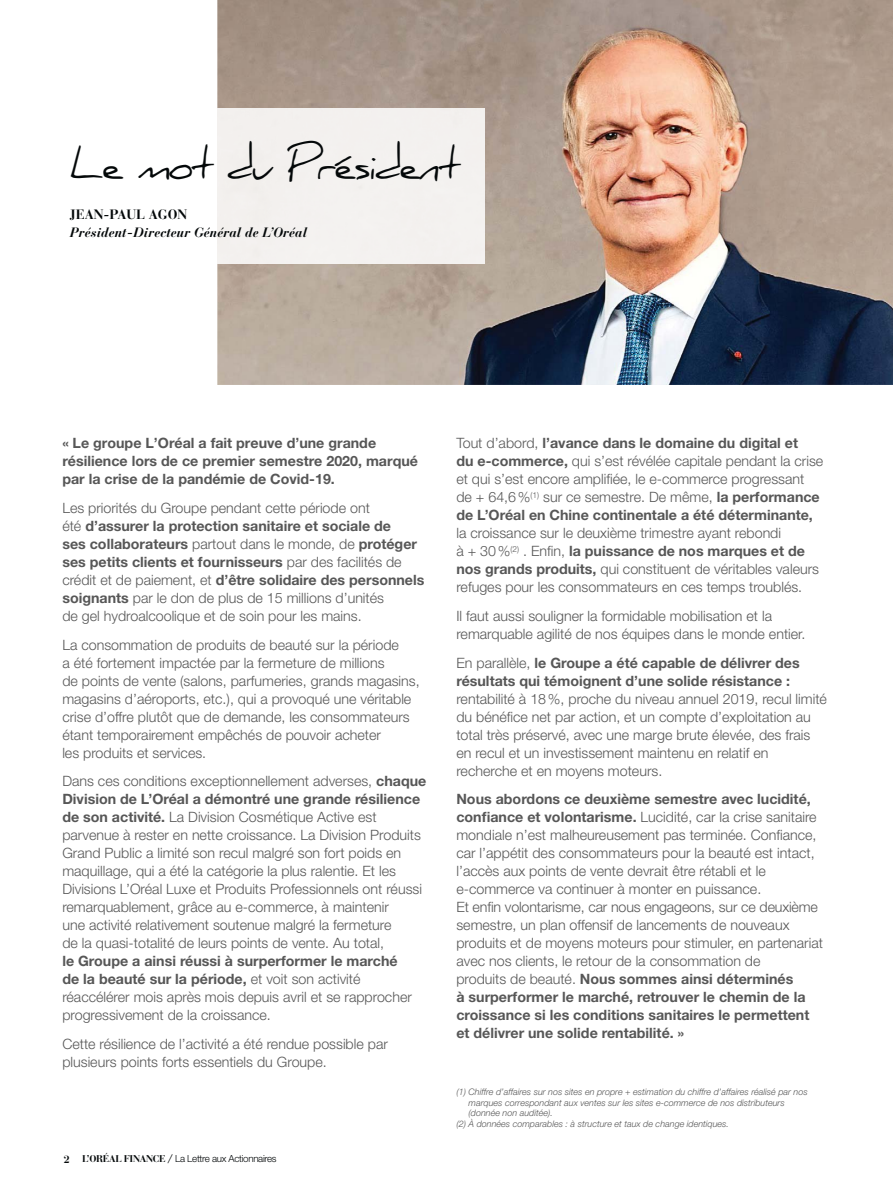
<style>
.page{position:relative;width:893px;height:1191px;background:#fff}
.page>*{position:absolute;margin:0;border:0;box-sizing:border-box;transform-origin:0 0}
.custom{font:42px "Daniel";letter-spacing:-.05em;color:#040809}
.t1{font:300 14.25px/18px "Helvetica Neue LT Std";color:#575757}
.t2{font:700 14.25px/18px "Helvetica Neue LT Std";color:#575757}
.t3{font:italic 700 13.5px/18px "Bauer Bodoni";color:#040809}
.t4{font:300 9.75px "Helvetica Neue LT Std";letter-spacing:-.03em;color:#040809}
.t5{font:italic 300 9px "Helvetica Neue LT Std";color:#575757}
.sup{font:300 8.25px "Helvetica Neue LT Std";color:#575757}
.s1{font-style:normal}
.s2{font-weight:700}
.s3{font-family:"Bauer Bodoni";font-weight:700;font-size:10.5px}
.s4{font-family:"Bauer Bodoni";font-weight:700}
.s5{font-family:"Gotham Rounded";font-weight:400}
</style>
<div class="page">
<img style="left:217px;top:0;width:676px;height:385px">
<div style="left:217px;top:108px;width:268px;height:156px;background:#f3f1ef"></div>
<p class="custom" style="left:70px;top:140px;width:393px">Le mot du Président</p>
<p class="t3" style="left:70px;top:205px;width:239px"><span class="s1">JEAN-PAUL AGON<br></span>Président-Directeur Général de L’Oréal</p>
<p class="t2" style="left:62px;top:436px;width:357px">« Le groupe L’Oréal a fait preuve d’une grande résilience lors de ce premier semestre 2020, marqué par la crise de la pandémie de Covid-19.</p>
<p class="t1" style="left:62px;top:500px;width:364px">Les priorités du Groupe pendant cette période ont<br>été <span class="s2">d’assurer la protection sanitaire et sociale de<br>ses collaborateurs</span> partout dans le monde, de <span class="s2">protéger ses petits clients et fournisseurs</span> par des facilités de crédit et de paiement, et <span class="s2">d’être solidaire des personnels soignants</span> par le don de plus de 15 millions d’unités<br>de gel hydroalcoolique et de soin pour les mains.</p>
<p class="t1" style="left:62px;top:637px;width:359px">La consommation de produits de beauté sur la période<br>a été fortement impactée par la fermeture de millions<br>de points de vente (salons, parfumeries, grands magasins, magasins d’aéroports, etc.), qui a provoqué une véritable crise d’offre plutôt que de demande, les consommateurs étant temporairement empêchés de pouvoir acheter<br>les produits et services.</p>
<p class="t1" style="left:62px;top:774px;width:365px">Dans ces conditions exceptionnellement adverses, <span class="s2">chaque Division de L’Oréal a démontré une grande résilience de son activité.</span> La Division Cosmétique Active est parvenue à rester en nette croissance. La Division Produits Grand Public a limité son recul malgré son fort poids en maquillage, qui a été la catégorie la plus ralentie. Et les Divisions L’Oréal Luxe et Produits Professionnels ont réussi remarquablement, grâce au e-commerce, à maintenir<br>une activité relativement soutenue malgré la fermeture<br>de la quasi-totalité de leurs points de vente. Au total,<br><span class="s2">le Groupe a ainsi réussi à surperformer le marché<br>de la beauté sur la période,</span> et voit son activité réaccélérer mois après mois depuis avril et se rapprocher progressivement de la croissance.</p>
<p class="t1" style="left:62px;top:1036px;width:327px">Cette résilience de l’activité a été rendue possible par plusieurs points forts essentiels du Groupe.</p>
<p class="t4" style="left:64px;top:1155px;width:214px"><span class="s3">2</span> <span class="s4">L’ORÉAL FINANCE</span> <span class="s5">/</span> La Lettre aux Actionnaires</p>
<p class="t1" style="left:456px;top:436px;width:368px">Tout d’abord, <span class="s2">l’avance dans le domaine du digital et<br>du e-commerce,</span> qui s’est révélée capitale pendant la crise et qui s’est encore amplifiée, le e-commerce progressant de + 64,6 %</p>
<p class="sup" style="left:531px;top:492px;width:10px">(1)</p>
<p class="t1" style="left:456px;top:490px;width:365px;text-indent:87px">sur ce semestre. De même, <span class="s2">la performance de L’Oréal en Chine continentale a été déterminante, </span>la croissance sur le deuxième trimestre ayant rebondi<br>à + 30 %</p>
<p class="sup" style="left:511px;top:546px;width:10px">(2)</p>
<p class="t1" style="left:456px;top:544px;width:364px;text-indent:67px">. Enfin, <span class="s2">la puissance de nos marques et de nos grands produits,</span> qui constituent de véritables valeurs refuges pour les consommateurs en ces temps troublés.</p>
<p class="t1" style="left:456px;top:608px;width:350px">Il faut aussi souligner la formidable mobilisation et la remarquable agilité de nos équipes dans le monde entier.</p>
<p class="t1" style="left:456px;top:655px;width:372px">En parallèle, <span class="s2">le Groupe a été capable de délivrer des résultats qui témoignent d’une solide résistance : </span>rentabilité à 18 %, proche du niveau annuel 2019, recul limité du bénéfice net par action, et un compte d’exploitation au total très préservé, avec une marge brute élevée, des frais en recul et un investissement maintenu en relatif en recherche et en moyens moteurs.</p>
<p class="t1" style="left:456px;top:792px;width:362px"><span class="s2">Nous abordons ce deuxième semestre avec lucidité, confiance et volontarisme.</span> Lucidité, car la crise sanitaire mondiale n’est malheureusement pas terminée. Confiance, car l’appétit des consommateurs pour la beauté est intact, l’accès aux points de vente devrait être rétabli et le e-commerce va continuer à monter en puissance.</p>
<p class="t1" style="left:456px;top:900px;width:368px">Et enfin volontarisme, car nous engageons, sur ce deuxième semestre, un plan offensif de lancements de nouveaux produits et de moyens moteurs pour stimuler, en partenariat avec nos clients, le retour de la consommation de<br>produits de beauté. <span class="s2">Nous sommes ainsi déterminés<br>à surperformer le marché, retrouver le chemin de la croissance si les conditions sanitaires le permettent et délivrer une solide rentabilité. »</span></p>
<p class="t5" style="left:456px;top:1088px;width:353px">(1) Chiffre d’affaires sur nos sites en propre + estimation du chiffre d’affaires réalisé par nos</p>
<p class="t5" style="left:469px;top:1099px;width:318px">marques correspondant aux ventes sur les sites e-commerce de nos distributeurs</p>
<p class="t5" style="left:469px;top:1110px;width:86px">(donnée non auditée).</p>
<p class="t5" style="left:456px;top:1120px;width:274px">(2) À données comparables : à structure et taux de change identiques.</p>
</div>
